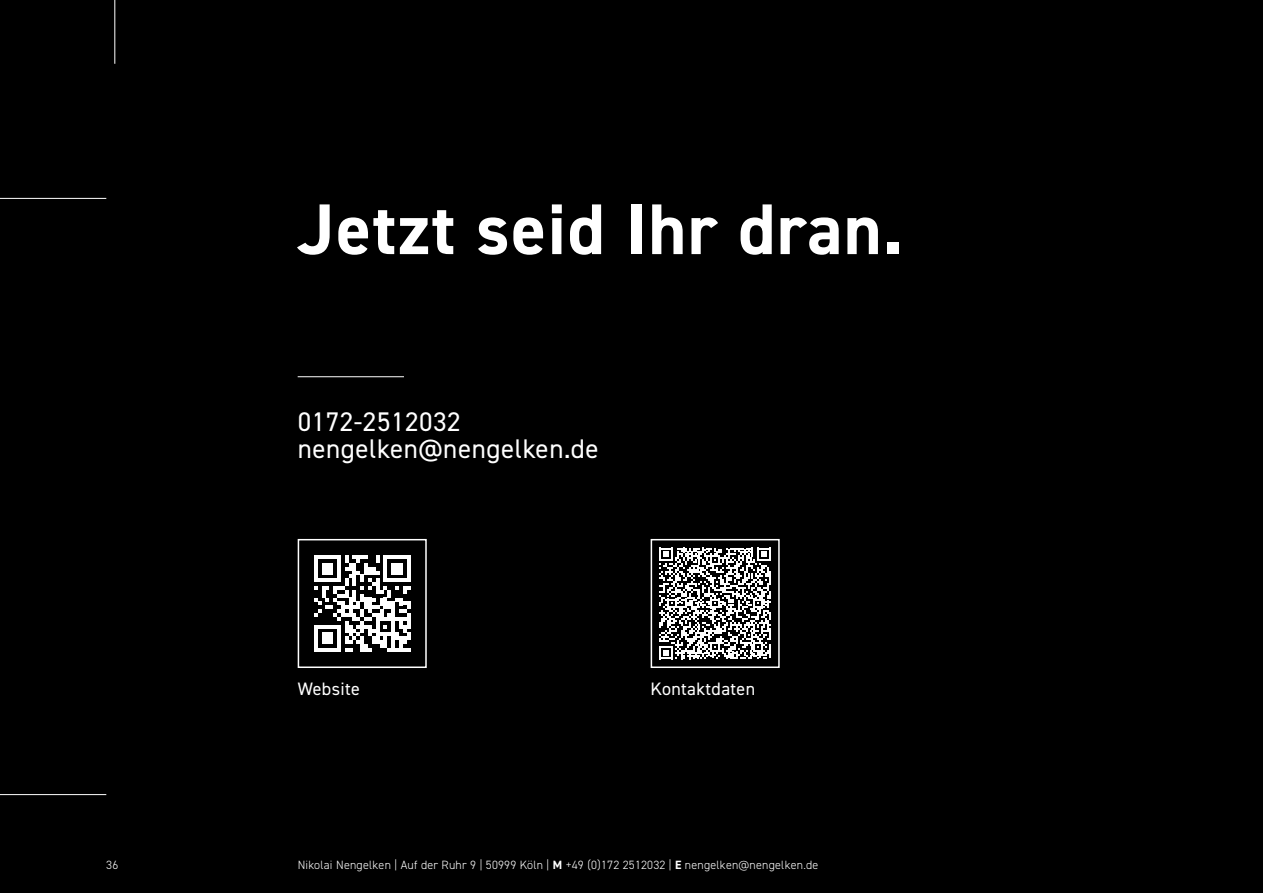
<style>
.page{position:relative;width:1263px;height:893px;background:#000}
.page>*{position:absolute;margin:0;border:0;box-sizing:border-box;transform-origin:0 0}
.t1{font:700 72px "DIN2014";letter-spacing:.02em;color:#fff}
.t2{font:27px/27px "DIN2014";letter-spacing:.02em;color:#fff}
.t3{font:18px "DIN2014";letter-spacing:.02em;color:#fff}
.t4{font:300 12px "DIN2014";letter-spacing:.02em;color:#fff}
.s1{font-weight:700}
</style>
<div class="page">
<hr style="left:0;top:198px;width:106px;height:1px;background:#fff">
<hr style="left:0;top:794px;width:106px;height:1px;background:#fff">
<hr style="left:114px;top:0;width:1px;height:64px;background:#fff">
<hr style="left:298px;top:376px;width:106px;height:1px;background:#fff">
<svg style="left:314px;top:555px;width:96px;height:97px"></svg>
<div style="left:298px;top:539px;width:129px;height:129px;border:2px solid #fff"></div>
<svg style="left:659px;top:547px;width:112px;height:112px"></svg>
<div style="left:651px;top:539px;width:129px;height:129px;border:2px solid #fff"></div>
<h1 class="t1" style="left:298px;top:181px;width:607px">Jetzt seid Ihr dran.</h1>
<h2 class="t2" style="left:298px;top:408px;width:302px">0172-2512032 nengelken@nengelken.de</h2>
<h3 class="t3" style="left:298px;top:678px;width:64px">Website</h3>
<h3 class="t3" style="left:651px;top:678px;width:106px">Kontaktdaten</h3>
<p class="t4" style="left:106px;top:858px;width:13px">36</p>
<p class="t4" style="left:298px;top:858px;width:522px">Nikolai Nengelken | Auf der Ruhr 9 | 50999 Köln | <span class="s1">M</span> +49 (0)172 2512032 | <span class="s1">E</span> nengelken@nengelken.de</p>
</div>
